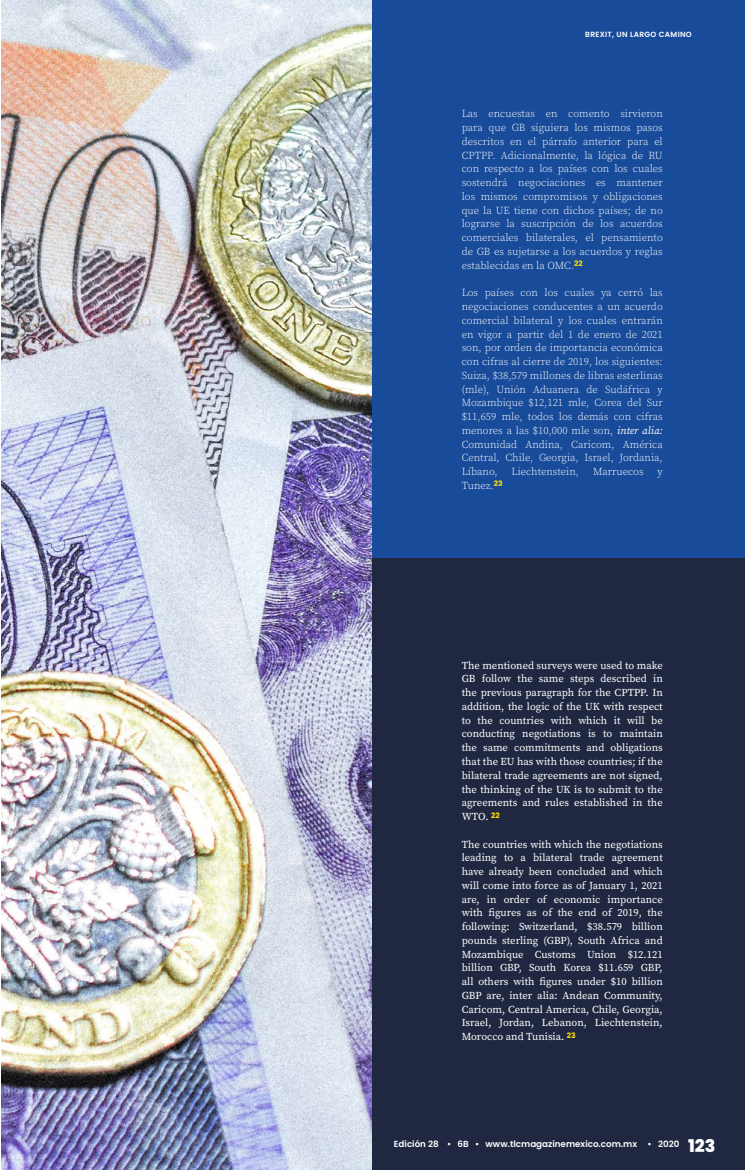
<style>
.page{position:relative;width:745px;height:1170px;background:#fff}
.page>*{position:absolute;margin:0;border:0;box-sizing:border-box;transform-origin:0 0}
.t1{font:300 10.62px/13.8px "Source Serif Pro";color:#fff;text-align:justify}
.t2{font:10.62px/13.8px "Source Serif Pro";color:#fff;text-align:justify}
.t3{font:600 8.75px "Poppins";color:#fff}
.t4{font:600 7.5px "Poppins";letter-spacing:.04em;color:#fff}
.s1{font-weight:400;font-style:italic}
.s2{font-weight:800;font-size:17.5px}
</style>
<div class="page">
<img style="left:2px;top:0;width:370px;height:1169px">
<div style="left:372px;top:0;width:372px;height:558px;background:#184b9a"></div>
<div style="left:372px;top:558px;width:372px;height:611px;background:#1f2840"></div>
<p class="t4" style="left:585px;top:30px;width:108px">BREXIT, UN LARGO CAMINO</p>
<p class="t1" style="left:461px;top:107px;width:202px">Las encuestas en comento sirvieron para que GB siguiera los mismos pasos descritos en el párrafo anterior para el CPTPP. Adicionalmente, la lógica de RU con respecto a los países con los cuales sostendrá negociaciones es mantener los mismos compromisos y obligaciones que la UE tiene con dichos países; de no lograrse la suscripción de los acuerdos comerciales bilaterales, el pensamiento de GB es sujetarse a los acuerdos y reglas establecidas en la OMC.<sup>22</sup></p>
<p class="t1" style="left:461px;top:286px;width:202px">Los países con los cuales ya cerró las negociaciones conducentes a un acuerdo comercial bilateral y los cuales entrarán en vigor a partir del 1 de enero de 2021 son, por orden de importancia económica con cifras al cierre de 2019, los siguientes:<br>Suiza, $38,579 millones de libras esterlinas (mle), Unión Aduanera de Sudáfrica y Mozambique $12,121 mle, Corea del Sur $11,659 mle, todos los demás con cifras menores a las $10,000 mle son, <span class="s1">inter alia:<br></span>Comunidad Andina, Caricom, América Central, Chile, Georgia, Israel, Jordania, Líbano,</p>
<p class="t1" style="left:511px;top:465px;width:69px">Liechtenstein,</p>
<p class="t1" style="left:592px;top:465px;width:52px">Marruecos</p>
<p class="t1" style="left:657px;top:465px;width:7px">y</p>
<p class="t1" style="left:461px;top:478px;width:42px">Tunez.<sup>23</sup></p>
<p class="t2" style="left:461px;top:658px;width:202px">The mentioned surveys were used to make GB follow the same steps described in the previous paragraph for the CPTPP. In addition, the logic of the UK with respect to the countries with which it will be conducting negotiations is to maintain the same commitments and obligations that the EU has with those countries; if the bilateral trade agreements are not signed, the thinking of the UK is to submit to the agreements and rules established in the WTO. <sup>22</sup></p>
<p class="t2" style="left:461px;top:837px;width:202px">The countries with which the negotiations leading to a bilateral trade agreement have already been concluded and which will come into force as of January 1, 2021 are, in order of economic importance with figures as of the end of 2019, the following: Switzerland, $38.579 billion pounds sterling (GBP), South Africa and Mozambique Customs Union $12.121 billion GBP, South Korea $11.659 GBP, all others with figures under $10 billion GBP are, inter alia: Andean Community, Caricom, Central America, Chile, Georgia, Israel, Jordan, Lebanon, Liechtenstein, Morocco and Tunisia. <sup>23</sup></p>
<p class="t3" style="left:393px;top:1138px;width:323px">Edición 28 • 6B • www.tlcmagazinemexico.com.mx • 2020 <span class="s2">123</span></p>
</div>
